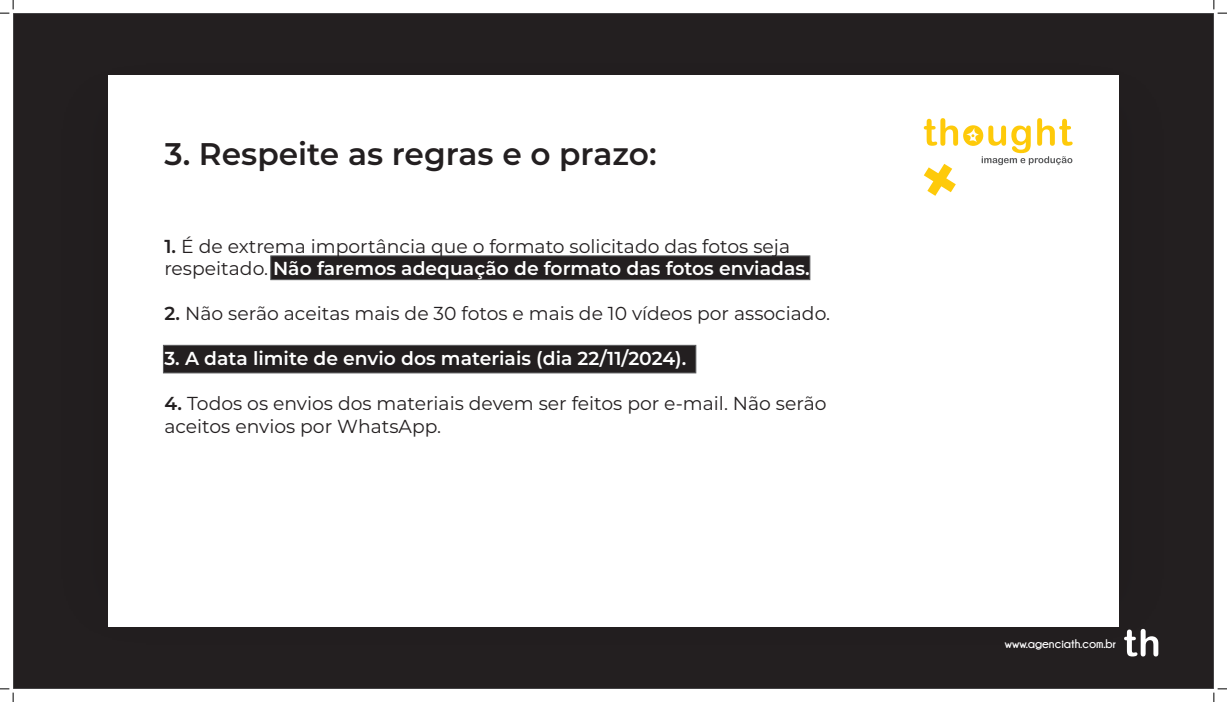
<style>
.page{position:relative;width:1227px;height:702px;background:#fff}
.page>*{position:absolute;margin:0;border:0;box-sizing:border-box;transform-origin:0 0}
.t1{font:600 31.25px "Montserrat";color:#231f20}
.t2{font:18.75px/22.5px "Montserrat";color:#231f20}
.t3{font:600 18.75px "Montserrat";color:#fff}
.t4{font:700 12.5px "Champagne&Limousines";color:#fff}
.s1{font-weight:600}
.s2{font-weight:600;color:#fff}
</style>
<div class="page">
<div style="left:13px;top:13px;width:1200px;height:675px;background:#231f20"></div>
<div style="left:108px;top:75px;width:1010px;height:551px;background:#fff"></div>
<svg style="left:923px;top:118px;width:149px;height:78px"></svg>
<div style="left:163px;top:345px;width:533px;height:28px;background:#231f20;border:1px solid #57585a"></div>
<svg style="left:1124px;top:628px;width:34px;height:28px"></svg>
<div style="left:270px;top:255px;width:540px;height:25px;background:#231f20;border:1px solid #57585a"></div>
<svg style="left:0;top:0;width:14px;height:14px"></svg>
<svg style="left:0;top:688px;width:14px;height:13px"></svg>
<svg style="left:1213px;top:0;width:13px;height:14px"></svg>
<svg style="left:1213px;top:688px;width:13px;height:13px"></svg>
<p class="t1" style="left:164px;top:132px;width:493px">3. Respeite as regras e o prazo:</p>
<p class="t2" style="left:164px;top:234px;width:646px"><span class="s1">1.</span> É de extrema importância que o formato solicitado das fotos seja respeitado. <span class="s2">Não faremos adequação de formato das fotos enviadas.</span></p>
<p class="t2" style="left:164px;top:301px;width:667px"><span class="s1">2.</span> Não serão aceitas mais de 30 fotos e mais de 10 vídeos por associado.</p>
<p class="t3" style="left:164px;top:345px;width:523px">3. A data limite de envio dos materiais (dia 22/11/2024).</p>
<p class="t2" style="left:164px;top:391px;width:663px"><span class="s1">4.</span> Todos os envios dos materiais devem ser feitos por e-mail. Não serão aceitos envios por WhatsApp.</p>
<p class="t4" style="left:1004px;top:636px;width:113px">www.agenciath.com.br</p>
</div>
